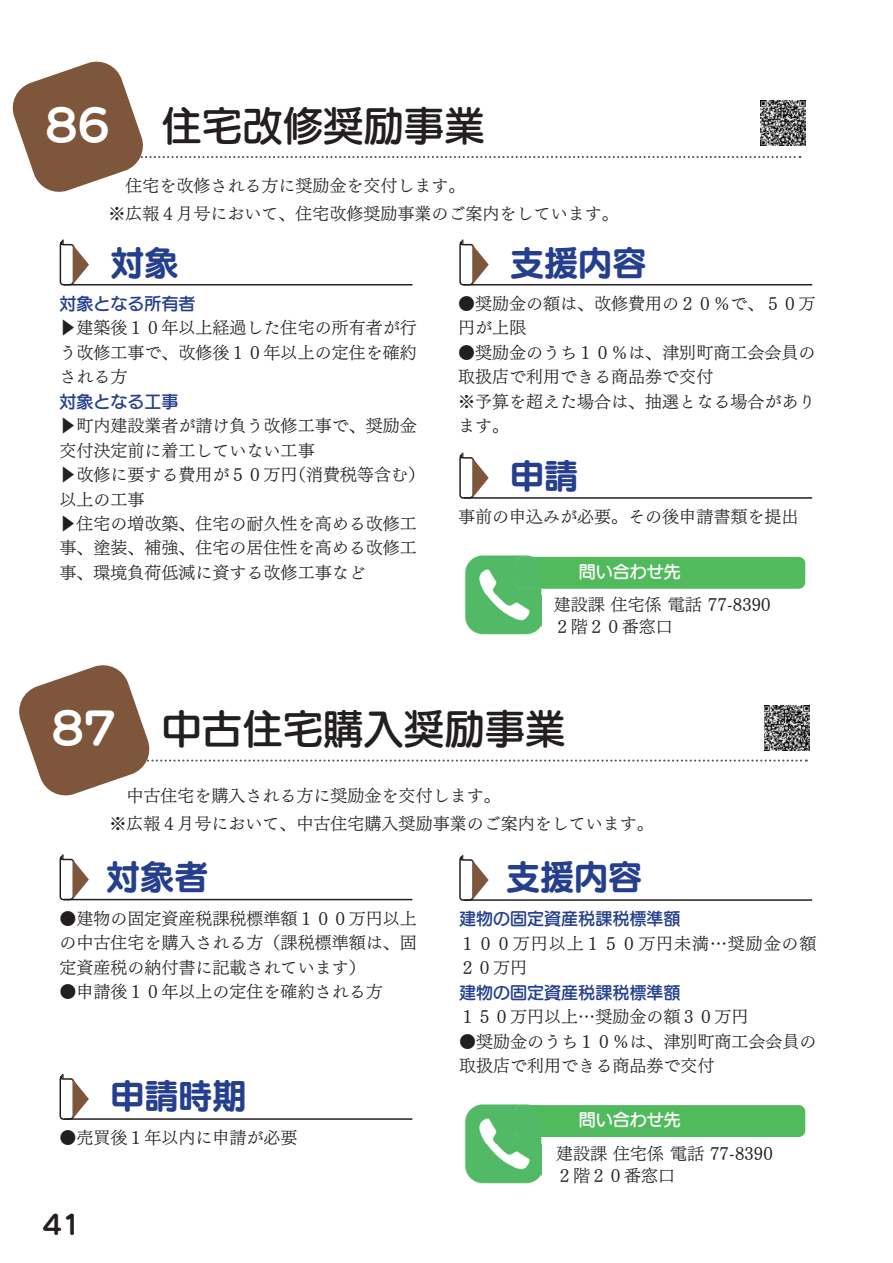
<style>
.page{position:relative;width:893px;height:1263px;background:#fff}
.page>*{position:absolute;margin:0;border:0;box-sizing:border-box;transform-origin:0 0}
.t1{font:42.45px "UD Marugo Large Pr 6 N B";color:#fff}
.t2{font:40.35px "UD Marugo Large Pr 6 N DB";color:#231f20}
.t3{font:34.05px "UD Marugo Large Pr 6 N B";color:#253f8e}
.t4{font:25.5px "UD Marugo Large Pr 6 N B";color:#231f20}
.t5{font:16.95px/24.5px "UD Mincho Pr 6 N L";color:#231f20}
.t6{font:16.95px "UD Marugo Large Pr 6 N DB";color:#253f8e}
.t7{font:16.95px/24.5px "UD Mincho Pr 6 N L";letter-spacing:.055em;color:#231f20}
.t8{font:16.95px "UD Marugo Large Pr 6 N DB";color:#fff}
</style>
<div class="page">
<svg style="left:12px;top:61px;width:788px;height:131px"></svg>
<svg style="left:59px;top:239px;width:30px;height:47px"></svg>
<hr style="left:64px;top:284px;width:348px;height:1px;background:#231f20">
<svg style="left:459px;top:239px;width:30px;height:47px"></svg>
<hr style="left:463px;top:284px;width:349px;height:1px;background:#231f20">
<svg style="left:459px;top:452px;width:30px;height:47px"></svg>
<hr style="left:463px;top:497px;width:349px;height:2px;background:#231f20">
<div style="left:515px;top:557px;width:290px;height:32px;background:#51ba5d;border-radius:7px"></div>
<img style="left:464px;top:555px;width:77px;height:80px">
<img style="left:515px;top:557px;width:26px;height:32px">
<img style="left:761px;top:100px;width:45px;height:45px">
<img style="left:807px;top:706px;width:2px;height:45px">
<svg style="left:19px;top:665px;width:788px;height:131px"></svg>
<svg style="left:59px;top:854px;width:30px;height:47px"></svg>
<hr style="left:64px;top:899px;width:348px;height:1px;background:#231f20">
<svg style="left:459px;top:854px;width:30px;height:47px"></svg>
<hr style="left:463px;top:899px;width:349px;height:2px;background:#231f20">
<svg style="left:59px;top:1073px;width:30px;height:47px"></svg>
<hr style="left:64px;top:1118px;width:348px;height:2px;background:#231f20">
<div style="left:515px;top:1105px;width:290px;height:32px;background:#51ba5d;border-radius:7px"></div>
<img style="left:464px;top:1104px;width:77px;height:80px">
<img style="left:515px;top:1105px;width:26px;height:32px">
<h1 class="t1" style="left:45px;top:101px;width:66px">86</h1>
<h2 class="t2" style="left:162px;top:103px;width:325px">住宅改修奨励事業</h2>
<p class="t5" style="left:108px;top:171px;width:512px;line-height:27.3px">　住宅を改修される方に奨励金を交付します。<br>※広報４月号において、住宅改修奨励事業のご案内をしています。</p>
<h3 class="t3" style="left:111px;top:244px;width:70px">対象</h3>
<h3 class="t3" style="left:510px;top:244px;width:138px">支援内容</h3>
<p class="t6" style="left:60px;top:294px;width:138px">対象となる所有者</p>
<p class="t5" style="left:60px;top:314px;width:359px;text-align:justify">▶建築後１０年以上経過した住宅の所有者が行う改修工事で、改修後１０年以上の定住を確約される方</p>
<p class="t6" style="left:60px;top:392px;width:121px">対象となる工事</p>
<p class="t5" style="left:60px;top:412px;width:367px">▶町内建設業者が請け負う改修工事で、奨励金交付決定前に着工していない工事<br>▶改修に要する費用が５０万円（消費税等含む）以上の工事<br>▶住宅の増改築、住宅の耐久性を高める改修工事、塗装、補強、住宅の居住性を高める改修工事、環境負荷低減に資する改修工事など</p>
<p class="t5" style="left:458px;top:290px;width:359px">●奨励金の額は、改修費用の２０％で、５０万円が上限</p>
<p class="t5" style="left:458px;top:339px;width:359px">●奨励金のうち１０％は、津別町商工会会員の取扱店で利用できる商品券で交付<br>※予算を超えた場合は、抽選となる場合があります。</p>
<h3 class="t3" style="left:510px;top:457px;width:70px">申請</h3>
<p class="t5" style="left:458px;top:503px;width:342px">事前の申込みが必要。その後申請書類を提出</p>
<p class="t8" style="left:579px;top:562px;width:104px">問い合わせ先</p>
<p class="t5" style="left:554px;top:592px;width:218px;line-height:22.4px">建設課 住宅係 電話 77-8390<br>２階２０番窓口</p>
<h1 class="t1" style="left:52px;top:705px;width:66px">87</h1>
<h2 class="t2" style="left:162px;top:707px;width:405px">中古住宅購入奨励事業</h2>
<p class="t5" style="left:109px;top:781px;width:546px;line-height:27.3px">　中古住宅を購入される方に奨励金を交付します。<br>※広報４月号において、中古住宅購入奨励事業のご案内をしています。</p>
<h3 class="t3" style="left:106px;top:858px;width:104px">対象者</h3>
<h3 class="t3" style="left:506px;top:859px;width:138px">支援内容</h3>
<p class="t5" style="left:60px;top:905px;width:359px;text-align:justify">●建物の固定資産税課税標準額１００万円以上の中古住宅を購入される方（課税標準額は、固定資産税の納付書に記載されています）</p>
<p class="t5" style="left:60px;top:978px;width:325px">●申請後１０年以上の定住を確約される方</p>
<h3 class="t3" style="left:111px;top:1077px;width:138px">申請時期</h3>
<p class="t5" style="left:60px;top:1124px;width:240px">●売買後１年以内に申請が必要</p>
<h3 class="t4" style="left:43px;top:1211px;width:40px">41</h3>
<p class="t6" style="left:459px;top:909px;width:223px">建物の固定資産税課税標準額</p>
<p class="t7" style="left:459px;top:930px;width:359px">１００万円以上１５０万円未満…奨励金の額<br>２０万円</p>
<p class="t6" style="left:459px;top:983px;width:223px">建物の固定資産税課税標準額</p>
<p class="t5" style="left:459px;top:1003px;width:291px">１５０万円以上…奨励金の額３０万円</p>
<p class="t5" style="left:459px;top:1027px;width:359px">●奨励金のうち１０％は、津別町商工会会員の取扱店で利用できる商品券で交付</p>
<p class="t8" style="left:579px;top:1111px;width:104px">問い合わせ先</p>
<p class="t5" style="left:556px;top:1141px;width:218px;line-height:22.4px">建設課 住宅係 電話 77-8390<br>２階２０番窓口</p>
</div>
